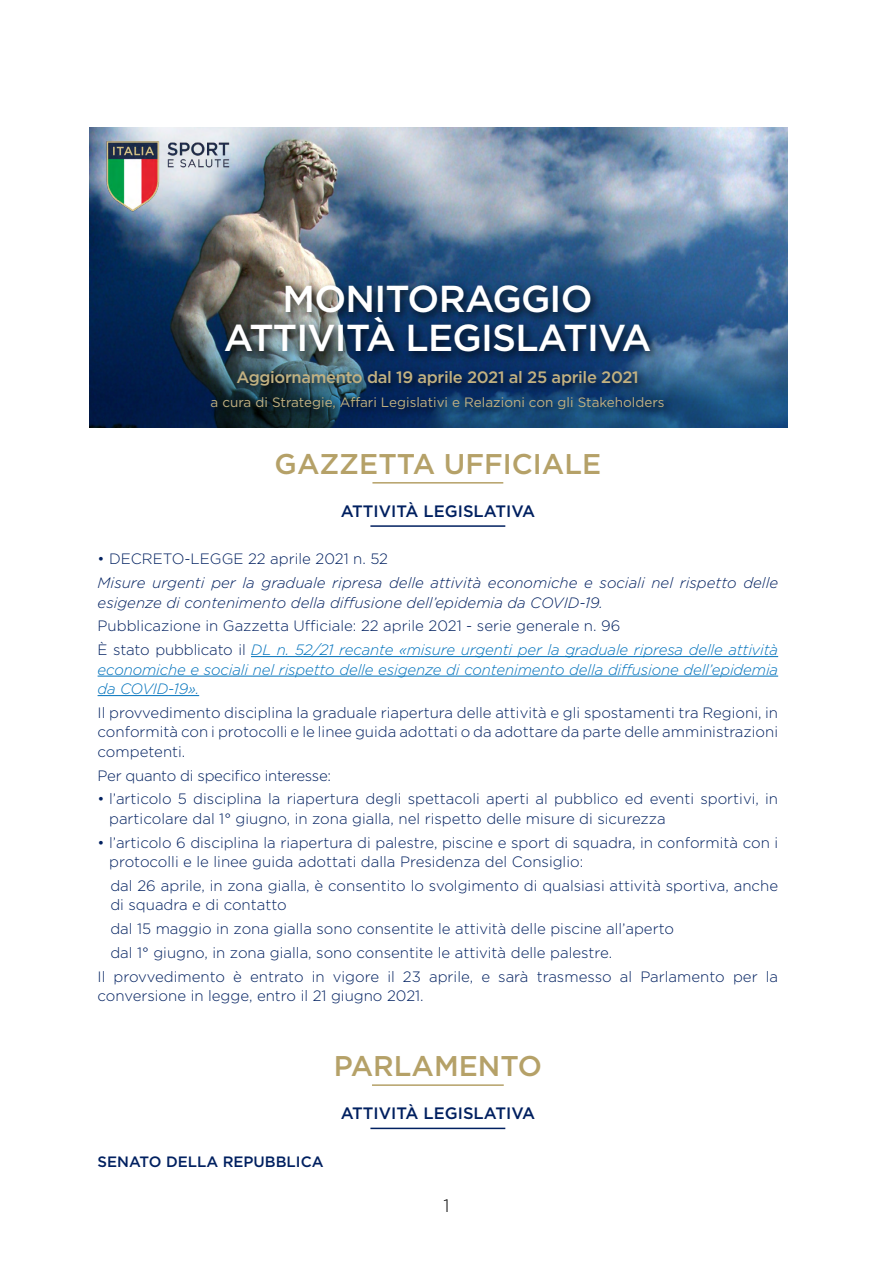
<style>
.page{position:relative;width:893px;height:1263px;background:#fff}
.page>*{position:absolute;margin:0;border:0;box-sizing:border-box;transform-origin:0 0}
.t1{font:500 37.5px/39px "Gotham";letter-spacing:-.02em;color:#fff;text-align:center}
.t2{font:500 28.5px "Gotham";color:#b5a168}
.t3{font:300 18px "Gotham";color:#000}
.t4{font:500 16.5px "Gotham";letter-spacing:-.02em;color:#c2b181}
.t5{font:500 16.5px "Gotham";color:#002060}
.t6{font:300 15px/19.5px "Gotham";color:#002060}
.t7{font:italic 300 15px/19.5px "Gotham";color:#002060}
.t8{font:italic 300 15px/19.5px "Gotham";letter-spacing:-.01em;color:#0072bc}
.t9{font:300 15px "Gotham";letter-spacing:-.02em;color:#002060}
.t10{font:500 15px "Gotham";color:#002060}
.t11{font:13.5px "Gotham";color:#c2b181}
.s1{font-style:italic;color:#0072bc}
</style>
<div class="page">
<img style="left:89px;top:128px;width:698px;height:140px">
<svg style="left:89px;top:268px;width:698px;height:159px;background:#23476f"></svg>
<hr style="left:372px;top:482px;width:131px;height:2px;background:#b5a168">
<hr style="left:370px;top:525px;width:135px;height:2px;background:#002060">
<hr style="left:251px;top:656px;width:527px;height:1px;background:#0072bc">
<hr style="left:98px;top:676px;width:680px;height:1px;background:#0072bc">
<hr style="left:98px;top:695px;width:101px;height:1px;background:#0072bc">
<hr style="left:372px;top:1084px;width:132px;height:2px;background:#b5a168">
<hr style="left:370px;top:1128px;width:135px;height:1px;background:#002060">
<img style="left:101px;top:136px;width:140px;height:97px">
<div style="left:207px;top:280px;width:467px;height:140px;background:#000;opacity:.75"></div>
<h1 class="t1" style="left:224px;top:279px;width:429px">MONITORAGGIO<br>ATTIVITÀ LEGISLATIVA</h1>
<p class="t4" style="left:236px;top:366px;width:404px">AGGIORNAMENTO DAL 19 APRILE 2021 AL 25 APRILE 2021</p>
<p class="t11" style="left:211px;top:393px;width:455px">a cura di Strategie, Affari Legislativi e Relazioni con gli Stakeholders</p>
<h2 class="t2" style="left:275px;top:445px;width:328px">GAZZETTA UFFICIALE</h2>
<p class="t5" style="left:341px;top:500px;width:11px">ATTI</p>
<p class="t5" style="left:379px;top:500px;width:55px">VITÀLEGI</p>
<p class="t5" style="left:463px;top:500px;width:21px">SLATI</p>
<p class="t5" style="left:511px;top:500px;width:24px">VA</p>
<p class="t6" style="left:98px;top:549px;width:292px">• DECRETO-LEGGE 22 aprile 2021 n. 52</p>
<p class="t7" style="left:98px;top:573px;width:682px">Misure urgenti per la graduale ripresa delle attività economiche e sociali nel rispetto delle esigenze di contenimento della diffusione dell’epidemia da COVID-19.</p>
<p class="t6" style="left:98px;top:614px;width:682px;line-height:23.7px">Pubblicazione in Gazzetta Ufficiale: 22 aprile 2021 - serie generale n. 96<br>È stato pubblicato il <span class="s1">DL n. 52/21 recante «misure urgenti per la graduale ripresa delle attività</span></p>
<p class="t8" style="left:98px;top:659px;width:682px">economiche e sociali nel rispetto delle esigenze di contenimento della diffusione dell’epidemia da COVID-19».</p>
<p class="t6" style="left:98px;top:702px;width:682px;text-align:justify">Il provvedimento disciplina la graduale riapertura delle attività e gli spostamenti tra Regioni, in conformità con i protocolli e le linee guida adottati o da adottare da parte delle amministrazioni competenti.</p>
<p class="t9" style="left:98px;top:766px;width:235px">Per quanto di specifico interesse:</p>
<p class="t6" style="left:109px;top:789px;width:670px;text-indent:-12px">• l’articolo 5 disciplina la riapertura degli spettacoli aperti al pubblico ed eventi sportivi, in particolare dal 1° giugno, in zona gialla, nel rispetto delle misure di sicurezza</p>
<p class="t6" style="left:109px;top:832px;width:670px;text-indent:-12px">• l’articolo 6 disciplina la riapertura di palestre, piscine e sport di squadra, in conformità con i protocolli e le linee guida adottati dalla Presidenza del Consiglio:</p>
<p class="t6" style="left:110px;top:875px;width:669px">dal 26 aprile, in zona gialla, è consentito lo svolgimento di qualsiasi attività sportiva, anche di squadra e di contatto</p>
<p class="t6" style="left:110px;top:919px;width:565px">dal 15 maggio in zona gialla sono consentite le attività delle piscine all’aperto</p>
<p class="t6" style="left:110px;top:942px;width:503px">dal 1° giugno, in zona gialla, sono consentite le attività delle palestre.</p>
<p class="t6" style="left:98px;top:966px;width:682px">Il provvedimento è entrato in vigore il 23 aprile, e sarà trasmesso al Parlamento per la</p>
<p class="t6" style="left:98px;top:986px;width:328px">conversione in legge, entro il 21 giugno 2021.</p>
<h2 class="t2" style="left:334px;top:1047px;width:210px">PARLAMENTO</h2>
<p class="t5" style="left:341px;top:1102px;width:11px">ATTI</p>
<p class="t5" style="left:379px;top:1102px;width:55px">VITÀLEGI</p>
<p class="t5" style="left:463px;top:1102px;width:21px">SLATI</p>
<p class="t5" style="left:511px;top:1102px;width:24px">VA</p>
<p class="t10" style="left:98px;top:1151px;width:22px">SENATO</p>
<p class="t10" style="left:166px;top:1151px;width:23px">DELLA</p>
<p class="t10" style="left:223px;top:1151px;width:74px">REPU BBLICA</p>
<p class="t3" style="left:443px;top:1194px;width:8px">1</p>
</div>
